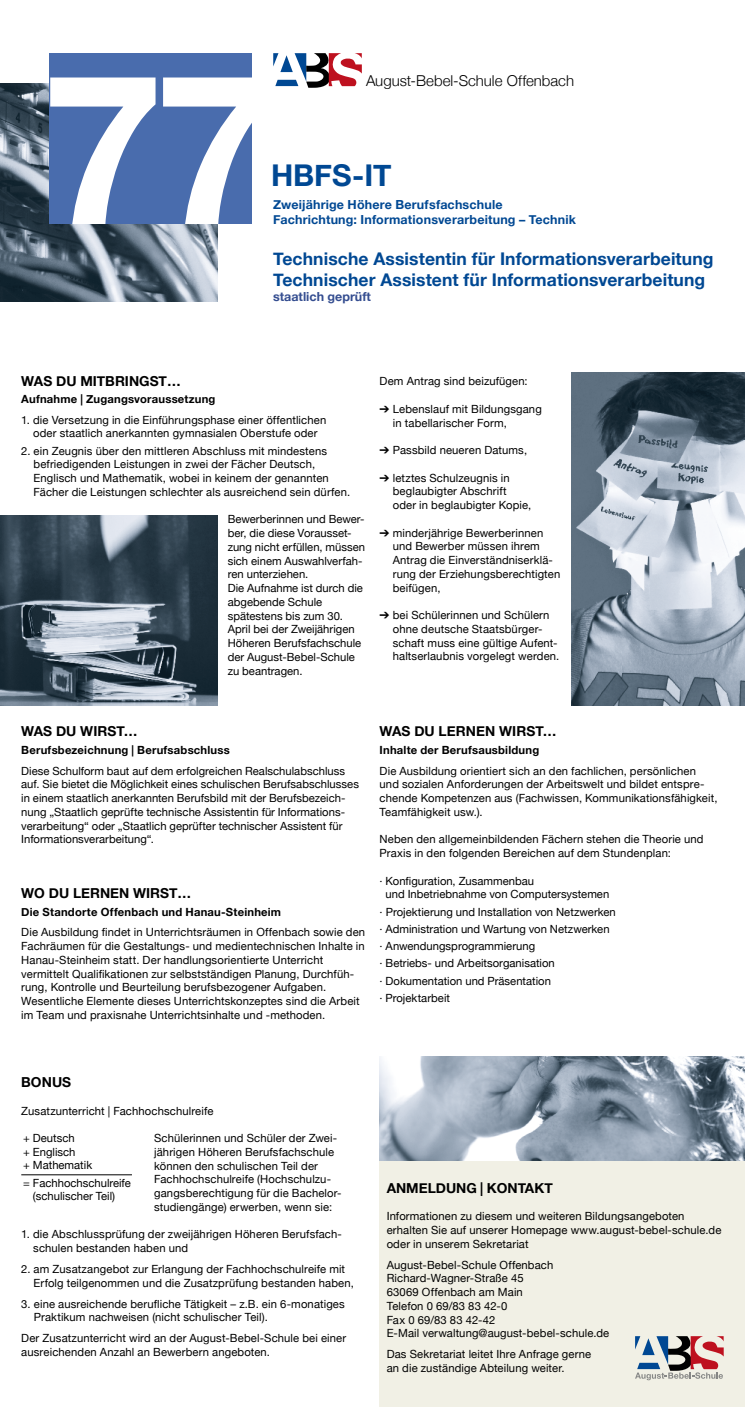
<style>
.page{position:relative;width:745px;height:1407px;background:#fff}
.page>*{position:absolute;margin:0;border:0;box-sizing:border-box;transform-origin:0 0}
.t1{font:700 30px "Helvetica Neue";letter-spacing:-.005em;color:#004893}
.t2{font:700 17.5px/21px "Helvetica Neue";letter-spacing:.005em;color:#004893}
.t3{font:300 15px "Helvetica Neue";color:#000}
.t4{font:700 13.75px "Helvetica Neue";color:#000}
.t5{font:700 12.5px/15px "Helvetica Neue";letter-spacing:.015em;color:#004893}
.t6{font:700 12.5px "Helvetica Neue";color:#344d90}
.t7{font:11.25px/13.8px "Helvetica Neue";letter-spacing:.01em;color:#000}
.t8{font:700 11.25px "Helvetica Neue";letter-spacing:.02em;color:#000}
</style>
<div class="page">
<img style="left:0;top:84px;width:217px;height:218px">
<img style="left:379px;top:1056px;width:365px;height:105px">
<div style="left:379px;top:1161px;width:365px;height:246px;background:#f1f0e5"></div>
<div style="left:50px;top:53px;width:202px;height:170px;background:#496cad"></div>
<svg style="left:50px;top:77px;width:105px;height:146px"></svg>
<svg style="left:163px;top:77px;width:89px;height:146px"></svg>
<svg style="left:635px;top:1336px;width:88px;height:44px"></svg>
<hr style="left:21px;top:1174px;width:111px;height:1px;background:#000">
<img style="left:571px;top:372px;width:173px;height:333px">
<img style="left:0;top:515px;width:217px;height:190px">
<svg style="left:273px;top:53px;width:88px;height:35px"></svg>
<h3 class="t3" style="left:366px;top:72px;width:209px">August-Bebel-Schule Offenbach</h3>
<h1 class="t1" style="left:271px;top:157px;width:122px">HBFS-IT</h1>
<p class="t5" style="left:273px;top:196px;width:304px">Zweijährige Höhere Berufsfachschule<br>Fachrichtung: Informationsverarbeitung – Technik</p>
<h2 class="t2" style="left:273px;top:248px;width:441px">Technische Assistentin für Informationsverarbeitung<br>Technischer Assistent für Informationsverarbeitung</h2>
<p class="t6" style="left:273px;top:289px;width:99px">staatlich geprüft</p>
<p class="t4" style="left:21px;top:372px;width:161px">WAS DU MITBRINGST…</p>
<p class="t8" style="left:21px;top:392px;width:195px">Aufnahme | Zugangsvoraussetzung</p>
<p class="t7" style="left:21px;top:413px;width:306px;text-align:center">1. die Versetzung in die Einführungsphase einer öffentlichen oder staatlich anerkannten gymnasialen Oberstufe oder</p>
<p class="t7" style="left:34px;top:444px;width:318px;text-indent:-12px">2. ein Zeugnis über den mittleren Abschluss mit mindestens befriedigenden Leistungen in zwei der Fächer Deutsch, Englisch und Mathematik, wobei in keinem der genannten Fächer die Leistungen schlechter als ausreichend sein dürfen.</p>
<p class="t7" style="left:227px;top:512px;width:139px">Bewerberinnen und Bewer&shy;ber, die diese Vorausset&shy;zung nicht erfüllen, müssen sich einem Auswahlverfah&shy;ren unterziehen.<br>Die Aufnahme ist durch die abgebende Schule spätestens bis zum 30.<br>April bei der Zweijährigen<br>Höheren Berufsfachschule der August-Bebel-Schule zu beantragen.</p>
<p class="t7" style="left:379px;top:374px;width:149px">Dem Antrag sind beizufügen:</p>
<p class="t7" style="left:392px;top:402px;width:150px;text-indent:-13px">➔ Lebenslauf mit Bildungsgang in tabellarischer Form,</p>
<p class="t7" style="left:379px;top:443px;width:149px">➔ Passbild neueren Datums,</p>
<p class="t7" style="left:392px;top:470px;width:140px;text-indent:-13px">➔ letztes Schulzeugnis in beglaubigter Abschrift oder in beglaubigter Kopie,</p>
<p class="t7" style="left:392px;top:525px;width:169px;text-indent:-13px">➔ minderjährige Bewerberinnen und Bewerber müssen ihrem<br>Antrag die Einverständniserklä&shy;rung der Erziehungsberechtigten beifügen,</p>
<p class="t7" style="left:392px;top:608px;width:168px;text-indent:-13px">➔ bei Schülerinnen und Schülern ohne deutsche Staatsbürger&shy;schaft muss eine gültige Aufent&shy;haltserlaubnis vorgelegt werden.</p>
<p class="t4" style="left:21px;top:723px;width:118px">WAS DU WIRST…</p>
<p class="t8" style="left:21px;top:743px;width:210px">Berufsbezeichnung | Berufsabschluss</p>
<p class="t7" style="left:21px;top:763px;width:339px">Diese Schulform baut auf dem erfolgreichen Realschulabschluss auf. Sie bietet die Möglichkeit eines schulischen Berufsabschlusses in einem staatlich anerkannten Berufsbild mit der Berufsbezeich&shy;nung „Staatlich geprüfte technische Assistentin für Informations&shy;verarbeitung“ oder „Staatlich geprüfter technischer Assistent für Informationsverarbeitung“.</p>
<p class="t4" style="left:21px;top:885px;width:171px">WO DU LERNEN WIRST…</p>
<p class="t8" style="left:21px;top:904px;width:261px">Die Standorte Offenbach und Hanau-Steinheim</p>
<p class="t7" style="left:21px;top:925px;width:345px">Die Ausbildung findet in Unterrichtsräumen in Offenbach sowie den Fachräumen für die Gestaltungs- und medientechnischen Inhalte in Hanau-Steinheim statt. Der handlungsorientierte Unterricht vermittelt Qualifikationen zur selbstständigen Planung, Durchfüh&shy;rung, Kontrolle und Beurteilung berufsbezogener Aufgaben.<br>Wesentliche Elemente dieses Unterrichtskonzeptes sind die Arbeit im Team und praxisnahe Unterrichtsinhalte und -methoden.</p>
<p class="t4" style="left:379px;top:723px;width:178px">WAS DU LERNEN WIRST…</p>
<p class="t8" style="left:379px;top:743px;width:161px">Inhalte der Berufsausbildung</p>
<p class="t7" style="left:379px;top:763px;width:339px">Die Ausbildung orientiert sich an den fachlichen, persönlichen und sozialen Anforderungen der Arbeitswelt und bildet entspre&shy;chende Kompetenzen aus (Fachwissen, Kommunikationsfähigkeit, Teamfähigkeit usw.).</p>
<p class="t7" style="left:379px;top:832px;width:325px">Neben den allgemeinbildenden Fächern stehen die Theorie und<br>Praxis in den folgenden Bereichen auf dem Stundenplan:</p>
<p class="t7" style="left:385px;top:873px;width:225px;text-indent:-6px">· Konfiguration, Zusammenbau<br>und Inbetriebnahme von Computersystemen</p>
<p class="t7" style="left:379px;top:903px;width:237px;line-height:17.2px">· Projektierung und Installation von Netzwerken · Administration und Wartung von Netzwerken<br>· Anwendungsprogrammierung<br>· Betriebs- und Arbeitsorganisation<br>· Dokumentation und Präsentation<br>· Projektarbeit</p>
<p class="t4" style="left:21px;top:1074px;width:51px">BONUS</p>
<p class="t7" style="left:21px;top:1103px;width:193px">Zusatzunterricht | Fachhochschulreife</p>
<p class="t7" style="left:23px;top:1131px;width:71px">+ Deutsch<br>+ Englisch<br>+ Mathematik</p>
<p class="t7" style="left:23px;top:1176px;width:109px;text-align:center">= Fachhochschulreife (schulischer Teil)</p>
<p class="t7" style="left:154px;top:1131px;width:189px">Schülerinnen und Schüler der Zwei&shy;jährigen Höheren Berufsfachschule können den schulischen Teil der Fachhochschulreife (Hochschulzu&shy;gangsberechtigung für die Bachelor&shy;studiengänge) erwerben, wenn sie:</p>
<p class="t7" style="left:33px;top:1227px;width:310px;text-indent:-12px">1. die Abschlussprüfung der zweijährigen Höheren Berufsfach&shy;schulen bestanden haben und</p>
<p class="t7" style="left:34px;top:1262px;width:321px;text-indent:-12px">2. am Zusatzangebot zur Erlangung der Fachhochschulreife mit<br>Erfolg teilgenommen und die Zusatzprüfung bestanden haben,</p>
<p class="t7" style="left:34px;top:1296px;width:312px;text-indent:-13px">3. eine ausreichende berufliche Tätigkeit – z.B. ein 6-monatiges<br>Praktikum nachweisen (nicht schulischer Teil).</p>
<p class="t7" style="left:21px;top:1331px;width:326px">Der Zusatzunterricht wird an der August-Bebel-Schule bei einer ausreichenden Anzahl an Bewerbern angeboten.</p>
<p class="t4" style="left:386px;top:1179px;width:167px">ANMELDUNG | KONTAKT</p>
<p class="t7" style="left:386px;top:1209px;width:336px">Informationen zu diesem und weiteren Bildungsangeboten erhalten Sie auf unserer Homepage www.august-bebel-schule.de oder in unserem Sekretariat</p>
<p class="t7" style="left:386px;top:1257px;width:224px">August-Bebel-Schule Offenbach<br>Richard-Wagner-Straße 45<br>63069 Offenbach am Main<br>Telefon 0 69/83 83 42-0<br>Fax 0 69/83 83 42-42<br>E-Mail verwaltung@august-bebel-schule.de</p>
<p class="t7" style="left:386px;top:1347px;width:206px">Das Sekretariat leitet Ihre Anfrage gerne an die zuständige Abteilung weiter.</p>
</div>
